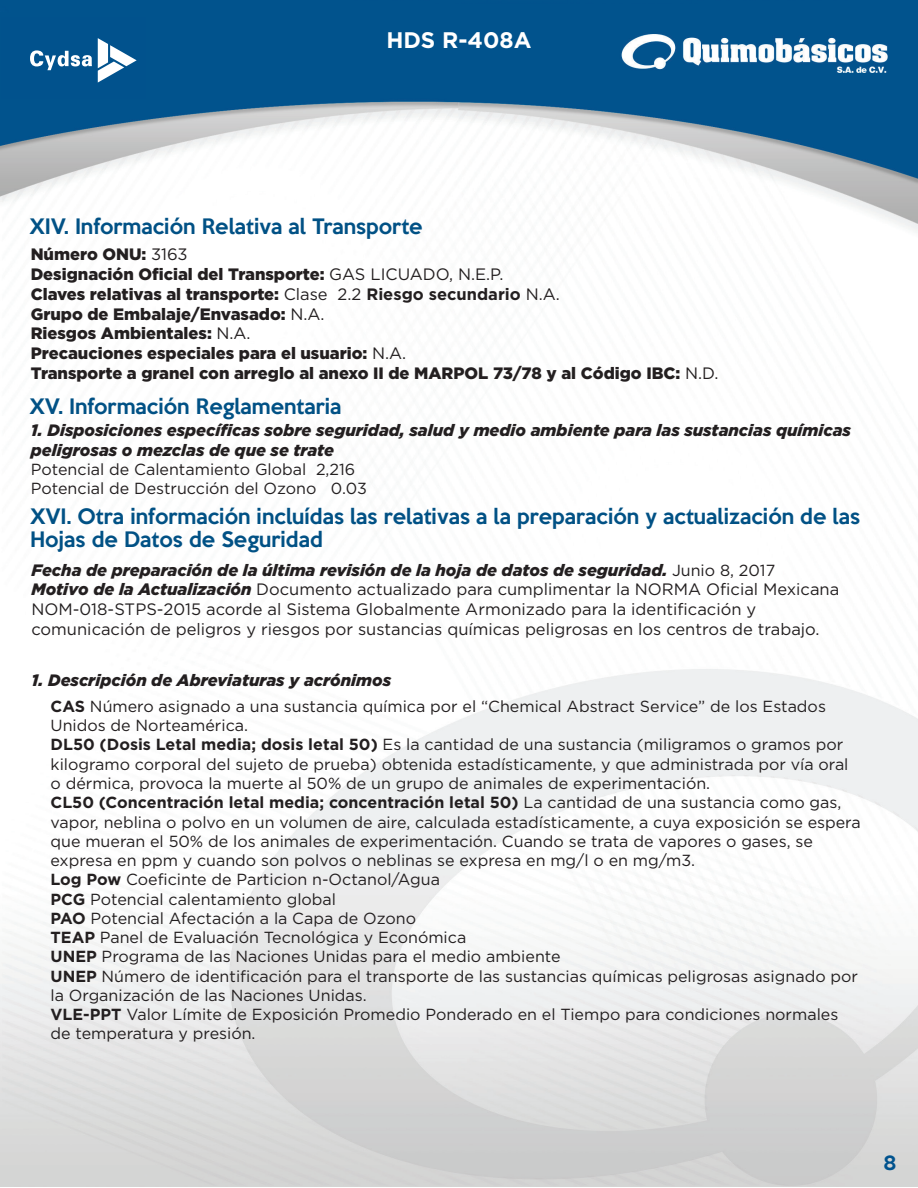
<style>
.page{position:relative;width:918px;height:1188px;background:#fff}
.page>*{position:absolute;margin:0;border:0;box-sizing:border-box;transform-origin:0 0}
.t1{font:700 22.5px "Gotham";color:#fff}
.t2{font:500 19.5px/23.4px "Keep Calm";color:#015185}
.t3{font:500 18px "Keep Calm";color:#01538e}
.t4{font:16.5px/19.8px "Gotham";color:#231f20}
.t5{font:900 16.5px/19.8px "Gotham";color:#231f20}
.t6{font:italic 900 16.5px/19.8px "Gotham";color:#231f20}
.t7{font:16.05px/19.2px "Gotham";color:#231f20}
.s1{font-weight:400}
.s2{font-weight:700}
.s3{font-weight:900;font-style:italic}
.s4{font-size:16.05px}
</style>
<div class="page">
<img style="left:1px;top:0;width:917px;height:1186px">
<div style="left:1px;top:18px;width:145px;height:81px;background:#01528d"></div>
<svg style="left:30px;top:50px;width:62px;height:20px"></svg>
<svg style="left:98px;top:38px;width:39px;height:45px"></svg>
<h1 class="t1" style="left:387px;top:27px;width:146px">HDS R-408A</h1>
<p class="t2" style="left:30px;top:213px;width:395px">XIV. Información Relativa al Transporte</p>
<p class="t5" style="left:31px;top:244px;width:689px">Número ONU: <span class="s1">3163<br></span>Designación Oficial del Transporte: <span class="s1">GAS LICUADO, N.E.P.<br></span>Claves relativas al transporte: <span class="s1">Clase 2.2</span> <span class="s2">Riesgo secundario</span> <span class="s1">N.A.<br></span>Grupo de Embalaje/Envasado: <span class="s1">N.A.<br></span>Riesgos Ambientales: <span class="s1">N.A.<br></span>Precauciones especiales para el usuario: <span class="s1">N.A.<br></span>Transporte a granel con arreglo al anexo II de MARPOL 73/78 y al Código IBC: <span class="s1">N.D.</span></p>
<p class="t2" style="left:30px;top:393px;width:314px">XV. Información Reglamentaria</p>
<p class="t6" style="left:31px;top:420px;width:822px">1. Disposiciones específicas sobre seguridad, salud y medio ambiente para las sustancias químicas peligrosas o mezclas de que se trate</p>
<p class="t7" style="left:31px;top:459px;width:337px">Potencial de Calentamiento Global 2,216<br>Potencial de Destrucción del Ozono 0.03</p>
<p class="t2" style="left:30px;top:503px;width:831px">XVI. Otra información incluídas las relativas a la preparación y actualización de las<br>Hojas de Datos de Seguridad</p>
<p class="t4" style="left:31px;top:560px;width:809px"><span class="s3">Fecha de preparación de la última revisión de la hoja de datos de seguridad.</span> <span class="s4">Junio 8, 2017<br></span><span class="s3">Motivo de la Actualización</span> Documento actualizado para cumplimentar la NORMA Oficial Mexicana NOM-018-STPS-2015 acorde al Sistema Globalmente Armonizado para la identificación y comunicación de peligros y riesgos por sustancias químicas peligrosas en los centros de trabajo.</p>
<p class="t6" style="left:31px;top:670px;width:361px">1. Descripción de Abreviaturas y acrónimos</p>
<p class="t7" style="left:51px;top:696px;width:812px"><span class="s2">CAS</span> Número asignado a una sustancia química por el “Chemical Abstract Service” de los Estados Unidos de Norteamérica.<br><span class="s2">DL50 (Dosis Letal media; dosis letal 50)</span> Es la cantidad de una sustancia (miligramos o gramos por kilogramo corporal del sujeto de prueba) obtenida estadísticamente, y que administrada por vía oral o dérmica, provoca la muerte al 50% de un grupo de animales de experimentación.<br><span class="s2">CL50 (Concentración letal media; concentración letal 50)</span> La cantidad de una sustancia como gas, vapor, neblina o polvo en un volumen de aire, calculada estadísticamente, a cuya exposición se espera que mueran el 50% de los animales de experimentación. Cuando se trata de vapores o gases, se expresa en ppm y cuando son polvos o neblinas se expresa en mg/l o en mg/m3.<br><span class="s2">Log Pow</span> Coeficinte de Particion n-Octanol/Agua<br><span class="s2">PCG</span> Potencial calentamiento global<br><span class="s2">PAO</span> Potencial Afectación a la Capa de Ozono<br><span class="s2">TEAP</span> Panel de Evaluación Tecnológica y Económica<br><span class="s2">UNEP</span> Programa de las Naciones Unidas para el medio ambiente<br><span class="s2">UNEP</span> Número de identificación para el transporte de las sustancias químicas peligrosas asignado por la Organización de las Naciones Unidas.<br><span class="s2">VLE-PPT</span> Valor Límite de Exposición Promedio Ponderado en el Tiempo para condiciones normales de temperatura y presión.</p>
<p class="t3" style="left:883px;top:1148px;width:15px">8</p>
</div>
